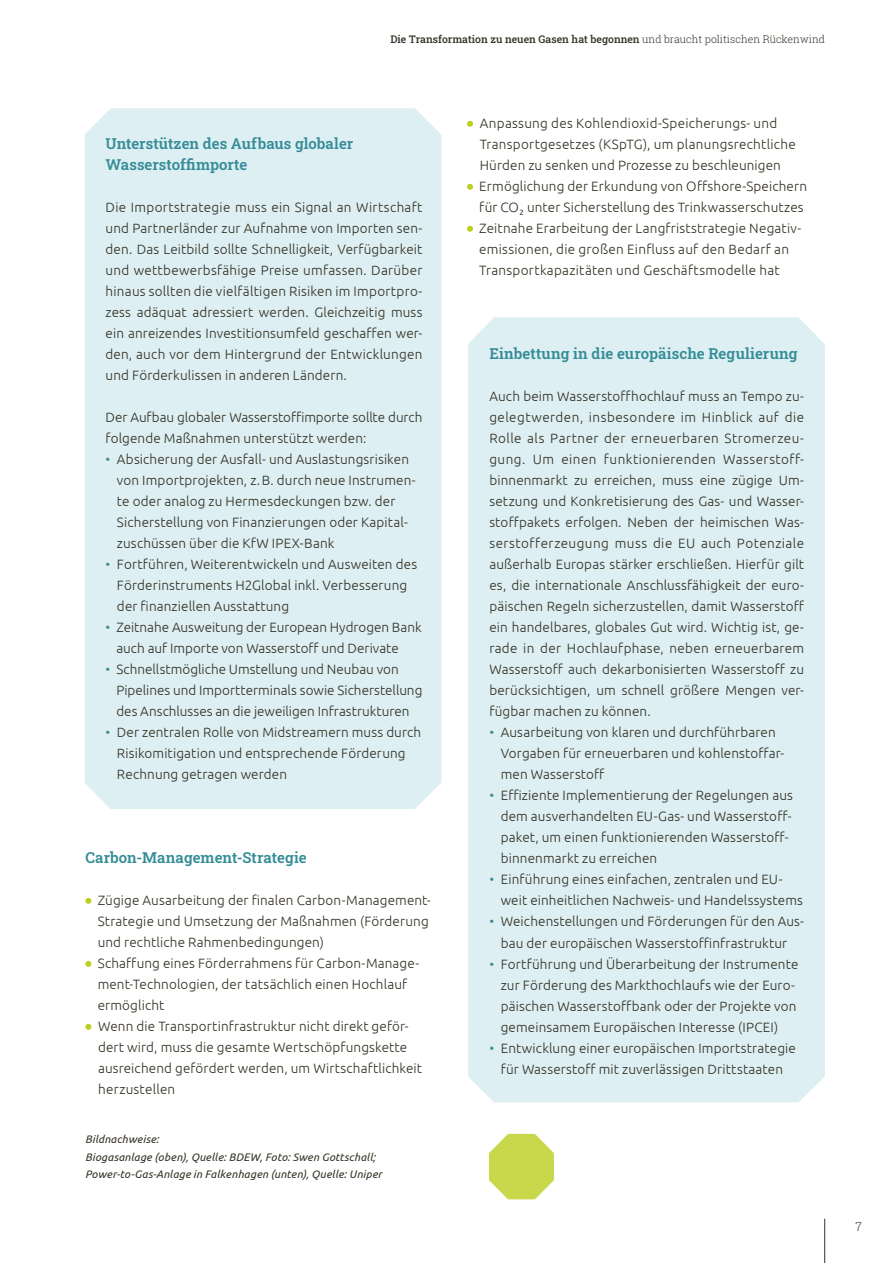
<style>
.page{position:relative;width:893px;height:1263px;background:#fff}
.page>*{position:absolute;margin:0;border:0;box-sizing:border-box;transform-origin:0 0}
.t1{font:600 15px/21px "Roboto Slab";letter-spacing:.005em;color:#358c97}
.t2{font:300 13.5px/21px "Ubuntu";letter-spacing:.01em;color:#343024}
.t3{font:300 12px "Roboto Slab";color:#343024}
.t4{font:italic 10.95px/17.2px "Ubuntu";letter-spacing:.02em;color:#343024}
.t5{font:500 10.5px "Roboto Slab";color:#343024}
.s1{font-weight:300}
.s2{color:#358c97}
</style>
<div class="page">
<hr style="left:824px;top:1219px;width:1px;height:44px;background:#343024">
<div style="left:85px;top:108px;width:357px;height:701px;background:#ddeff2"></div>
<div style="left:468px;top:317px;width:357px;height:785px;background:#ddeff2"></div>
<svg style="left:85px;top:898px;width:6px;height:6px"></svg>
<svg style="left:85px;top:961px;width:6px;height:6px"></svg>
<svg style="left:85px;top:1024px;width:6px;height:6px"></svg>
<svg style="left:467px;top:121px;width:6px;height:6px"></svg>
<svg style="left:467px;top:184px;width:6px;height:6px"></svg>
<svg style="left:467px;top:226px;width:6px;height:6px"></svg>
<svg style="left:489px;top:1134px;width:65px;height:65px"></svg>
<p class="t5" style="left:390px;top:32px;width:436px">Die Transformation zu neuen Gasen hat begonnen <span class="s1">und braucht politischen Rückenwind</span></p>
<p class="t1" style="left:106px;top:133px;width:249px">Unterstützen des Aufbaus globaler<br>Wasserstoffimporte</p>
<p class="t2" style="left:106px;top:197px;width:318px;text-align:justify">Die Importstrategie muss ein Signal an Wirtschaft und Partnerländer zur Aufnahme von Importen sen&shy;den. Das Leitbild sollte Schnelligkeit, Verfügbarkeit und wettbewerbsfähige Preise umfassen. Darüber hinaus sollten die vielfältigen Risiken im Importpro&shy;zess adäquat adressiert werden. Gleichzeitig muss ein anreizendes Investitionsumfeld geschaffen wer&shy;den, auch vor dem Hintergrund der Entwicklungen und Förderkulissen in anderen Ländern.</p>
<p class="t2" style="left:106px;top:407px;width:318px">Der Aufbau globaler Wasserstoffimporte sollte durch folgende Maßnahmen unterstützt werden:</p>
<p class="t2" style="left:117px;top:449px;width:300px;text-indent:-11px"><span class="s2">•</span> Absicherung der Ausfall- und Auslastungsrisiken von Importprojekten, z.B. durch neue Instrumen&shy;te oder analog zu Hermesdeckungen bzw. der Sicherstellung von Finanzierungen oder Kapital&shy;zuschüssen über die KfW IPEX-Bank</p>
<p class="t2" style="left:117px;top:554px;width:302px;text-indent:-11px"><span class="s2">•</span> Fortführen, Weiterentwickeln und Ausweiten des<br>Förderinstruments H2Global inkl. Verbesserung der finanziellen Ausstattung</p>
<p class="t2" style="left:116px;top:617px;width:307px;text-indent:-11px"><span class="s2">•</span> Zeitnahe Ausweitung der European Hydrogen Bank auch auf Importe von Wasserstoff und Derivate</p>
<p class="t2" style="left:116px;top:659px;width:308px;text-indent:-11px"><span class="s2">•</span> Schnellstmögliche Umstellung und Neubau von<br>Pipelines und Importterminals sowie Sicherstellung des Anschlusses an die jeweiligen Infrastrukturen</p>
<p class="t2" style="left:117px;top:722px;width:306px;text-indent:-11px"><span class="s2">•</span> Der zentralen Rolle von Midstreamern muss durch<br>Risikomitigation und entsprechende Förderung<br>Rechnung getragen werden</p>
<p class="t1" style="left:85px;top:847px;width:223px">Carbon-Management-Strategie</p>
<p class="t2" style="left:98px;top:890px;width:335px">Zügige Ausarbeitung der finalen Carbon-Management-Strategie und Umsetzung der Maßnahmen (Förderung und rechtliche Rahmenbedingungen)<br>Schaffung eines Förderrahmens für Carbon-Manage&shy;ment-Technologien, der tatsächlich einen Hochlauf ermöglicht<br>Wenn die Transportinfrastruktur nicht direkt geför&shy;dert wird, muss die gesamte Wertschöpfungskette ausreichend gefördert werden, um Wirtschaftlichkeit herzustellen</p>
<p class="t4" style="left:85px;top:1130px;width:298px">Bildnachweise:<br>Biogasanlage (oben), Quelle: BDEW, Foto: Swen Gottschall;<br>Power-to-Gas-Anlage in Falkenhagen (unten), Quelle: Uniper</p>
<p class="t2" style="left:479px;top:113px;width:329px">Anpassung des Kohlendioxid-Speicherungs- und Transportgesetzes (KSpTG), um planungsrechtliche Hürden zu senken und Prozesse zu beschleunigen Ermöglichung der Erkundung von Offshore-Speichern für CO<sub>2</sub> unter Sicherstellung des Trinkwasserschutzes Zeitnahe Erarbeitung der Langfriststrategie Negativ&shy;emissionen, die großen Einfluss auf den Bedarf an Transportkapazitäten und Geschäftsmodelle hat</p>
<p class="t1" style="left:489px;top:343px;width:310px">Einbettung in die europäische Regulierung</p>
<p class="t2" style="left:489px;top:386px;width:316px;text-align:justify">Auch beim Wasserstoffhochlauf muss an Tempo zu&shy;gelegtwerden, insbesondere im Hinblick auf die Rolle als Partner der erneuerbaren Stromerzeu&shy;gung. Um einen funktionierenden Wasserstoff&shy;binnenmarkt zu erreichen, muss eine zügige Um&shy;setzung und Konkretisierung des Gas- und Wasser&shy;stoffpakets erfolgen. Neben der heimischen Was&shy;serstofferzeugung muss die EU auch Potenziale außerhalb Europas stärker erschließen. Hierfür gilt es, die internationale Anschlussfähigkeit der euro&shy;päischen Regeln sicherzustellen, damit Wasserstoff ein handelbares, globales Gut wird. Wichtig ist, ge&shy;rade in der Hochlaufphase, neben erneuerbarem Wasserstoff auch dekarbonisierten Wasserstoff zu berücksichtigen, um schnell größere Mengen ver&shy;fügbar machen zu können.</p>
<p class="t2" style="left:501px;top:722px;width:285px;text-indent:-11px"><span class="s2">•</span> Ausarbeitung von klaren und durchführbaren<br>Vorgaben für erneuerbaren und kohlenstoffar&shy;men Wasserstoff</p>
<p class="t2" style="left:501px;top:785px;width:294px;text-indent:-11px"><span class="s2">•</span> Effiziente Implementierung der Regelungen aus dem ausverhandelten EU-Gas- und Wasserstoff&shy;paket, um einen funktionierenden Wasserstoff&shy;binnenmarkt zu erreichen</p>
<p class="t2" style="left:501px;top:869px;width:304px;text-indent:-11px"><span class="s2">•</span> Einführung eines einfachen, zentralen und EU&shy;weit einheitlichen Nachweis- und Handelssystems</p>
<p class="t2" style="left:489px;top:911px;width:316px;text-align:center"><span class="s2">•</span> Weichenstellungen und Förderungen für den Aus&shy;bau der europäischen Wasserstoffinfrastruktur</p>
<p class="t2" style="left:501px;top:953px;width:299px;text-indent:-11px"><span class="s2">•</span> Fortführung und Überarbeitung der Instrumente zur Förderung des Markthochlaufs wie der Euro&shy;päischen Wasserstoffbank oder der Projekte von gemeinsamem Europäischen Interesse (IPCEI)</p>
<p class="t2" style="left:489px;top:1037px;width:308px;text-align:center"><span class="s2">•</span> Entwicklung einer europäischen Importstrategie für Wasserstoff mit zuverlässigen Drittstaaten</p>
<p class="t3" style="left:855px;top:1219px;width:8px">7</p>
</div>
